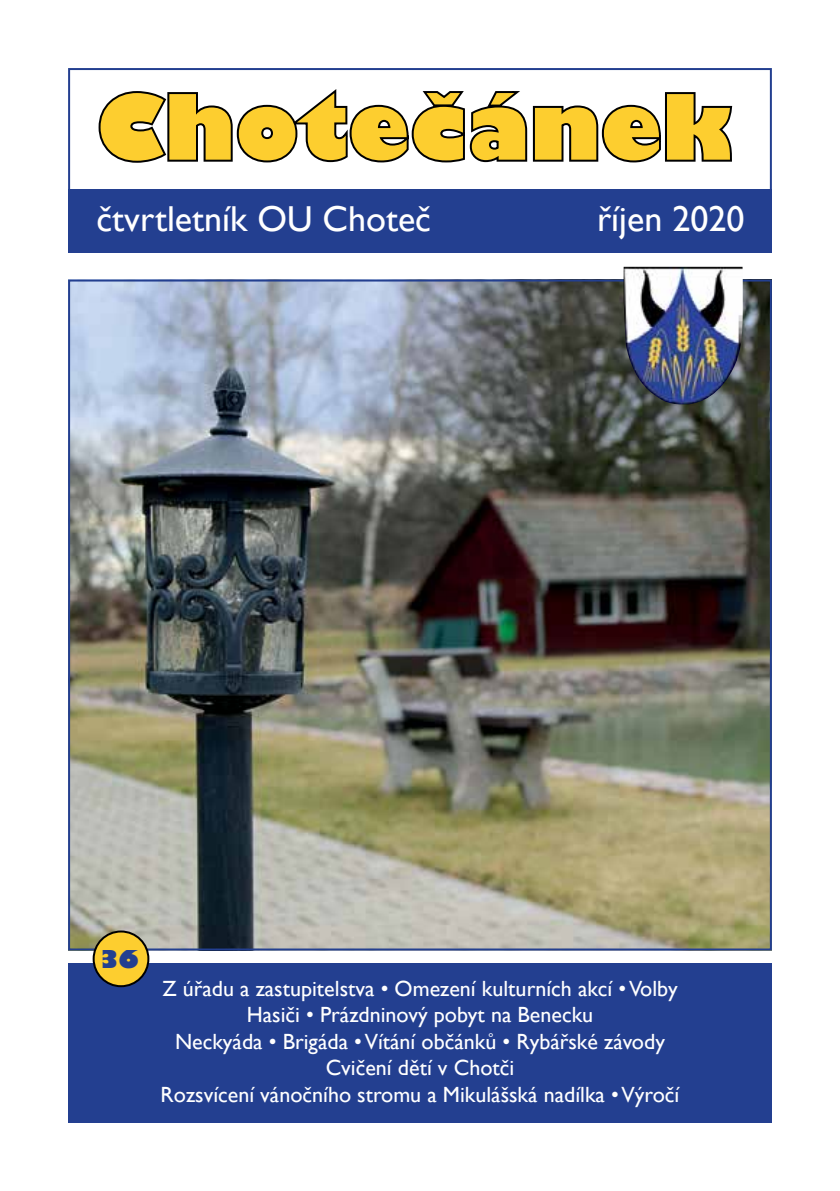
<style>
.page{position:relative;width:840px;height:1191px;background:#fff}
.page>*{position:absolute;margin:0;border:0;box-sizing:border-box;transform-origin:0 0}
.t1{font:800 88px "Gill Sans";color:#fdce2f}
.t2{font:36px "Gill Sans";color:#fff}
.t3{font:800 24px "Gill Sans";color:#233f90}
.t4{font:22px/26.4px "Gill Sans";color:#fff;text-align:center}
</style>
<div class="page">
<img style="left:71px;top:282px;width:697px;height:665px">
<div style="left:68px;top:963px;width:703px;height:160px;background:#233f90"></div>
<img style="left:623px;top:267px;width:119px;height:137px">
<div style="left:94px;top:931px;width:54px;height:55px;background:#fdce2f;border-radius:50%"></div>
<div style="left:93px;top:930px;width:56px;height:57px;border:2px solid #000;border-radius:50%"></div>
<div style="left:68px;top:68px;width:703px;height:184px;background:#fff;border:2px solid #233f90"></div>
<div style="left:68px;top:189px;width:703px;height:63px;background:#233f90"></div>
<svg style="left:98px;top:89px;width:635px;height:74px"></svg>
<h1 class="t1" style="left:96px;top:72px;width:636px">Chotečánek</h1>
<h2 class="t2" style="left:96px;top:198px;width:336px">čtvrtletník OU Choteč</h2>
<h2 class="t2" style="left:596px;top:198px;width:149px">říjen 2020</h2>
<p class="t3" style="left:99px;top:944px;width:42px">36</p>
<p class="t4" style="left:160px;top:975px;width:520px">Z úřadu a zastupitelstva • Omezení kulturních akcí • Volby Hasiči • Prázdninový pobyt na Benecku<br>Neckyáda • Brigáda • Vítání občánků • Rybářské závody Cvičení dětí v Chotči<br>Rozsvícení vánočního stromu a Mikulášská nadílka • Výročí</p>
</div>
